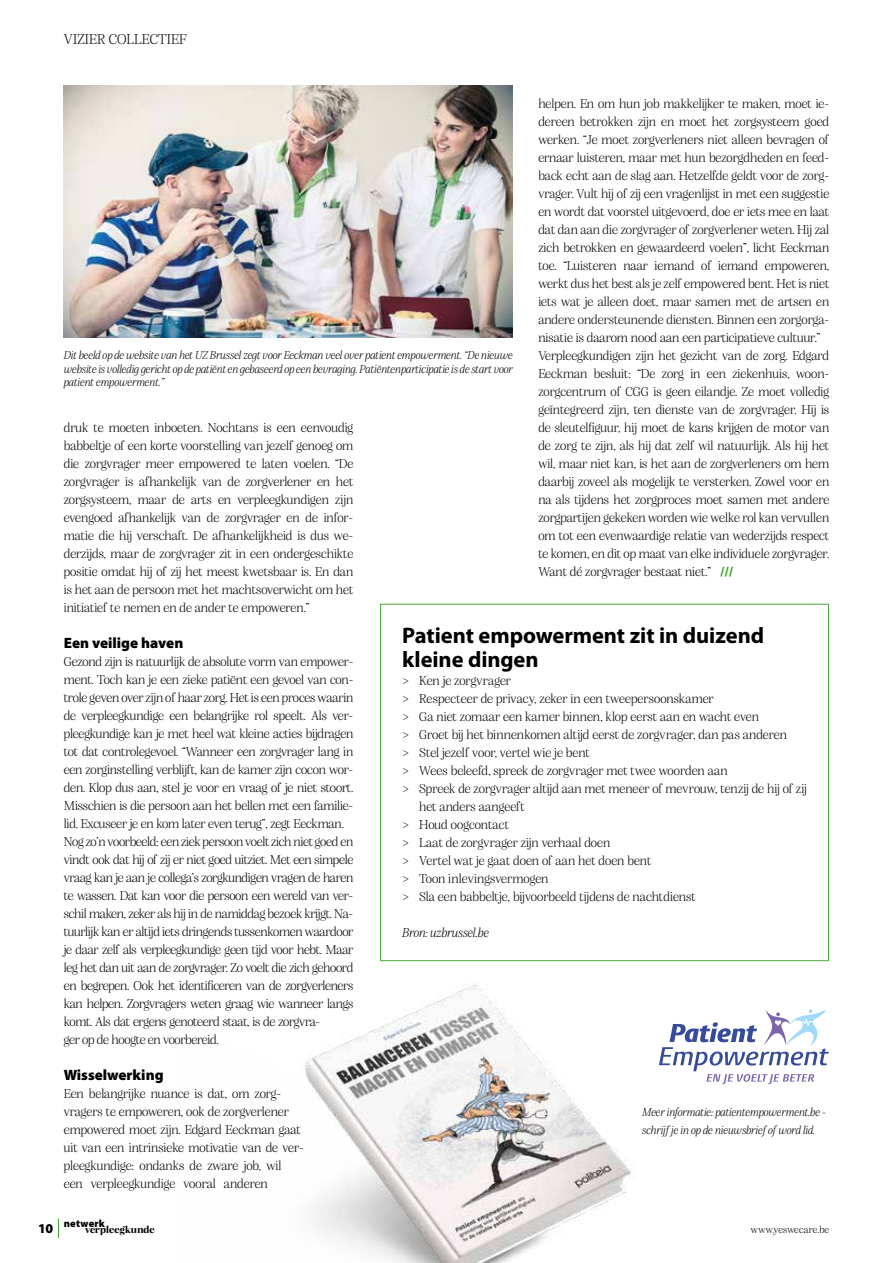
<style>
.page{position:relative;width:893px;height:1263px;background:#fff}
.page>*{position:absolute;margin:0;border:0;box-sizing:border-box;transform-origin:0 0}
.t1{font:700 22.5px/24px "Myriad Pro";letter-spacing:-.005em;color:#000}
.t2{font:900 15px "Myriad Pro";color:#000}
.t3{font:300 15px "Alga";letter-spacing:.015em;color:#000}
.t4{font:300 13.5px/18px "Alga";color:#000}
.t5{font:300 13.5px/18px "Alga";letter-spacing:-.02em;color:#000}
.t6{font:italic 300 13.5px "Alga";letter-spacing:-.005em;color:#000}
.t7{font:900 13.5px "Myriad Pro";color:#000}
.t8{font:italic 300 12px/13.5px "Alga";color:#000;text-align:justify}
.t9{font:300 10.5px "Alga";letter-spacing:.02em;color:#000}
.t10{font:700 10.5px "Alga";letter-spacing:.015em;color:#000}
.t11{font:900 10.5px "Myriad Pro";letter-spacing:.02em;color:#000}
.s1{font-family:"Myriad Pro";font-weight:900;color:#47a936}
</style>
<div class="page">
<svg style="left:58px;top:1219px;width:1px;height:19px"></svg>
<svg style="left:665px;top:1009px;width:164px;height:75px"></svg>
<img style="left:305px;top:961px;width:360px;height:302px">
<img style="left:64px;top:85px;width:449px;height:253px">
<div style="left:380px;top:604px;width:449px;height:357px;border:1px solid #47a936"></div>
<p class="t3" style="left:64px;top:30px;width:124px">VIZIER COLLECTIEF</p>
<p class="t4" style="left:538px;top:94px;width:292px">helpen. En om hun job makkelijker te maken, moet ie&shy;dereen betrokken zijn en moet het zorgsysteem goed werken. “Je moet zorgverleners niet alleen bevragen of ernaar luisteren, maar met hun bezorgdheden en feed&shy;back echt aan de slag aan. Hetzelfde geldt voor de zorg&shy;vrager. Vult hij of zij een vragenlijst in met een suggestie en wordt dat voorstel uitgevoerd, doe er iets mee en laat dat dan aan die zorgvrager of zorgverlener weten. Hij zal zich betrokken en gewaardeerd voelen”, licht Eeckman toe. “Luisteren naar iemand of iemand empoweren, werkt dus het best als je zelf empowered bent. Het is niet iets wat je alleen doet, maar samen met de artsen en andere ondersteunende diensten. Binnen een zorgorga&shy;nisatie is daarom nood aan een participatieve cultuur.” Verpleegkundigen zijn het gezicht van de zorg. Edgard Eeckman besluit: “De zorg in een ziekenhuis, woon&shy;zorgcentrum of CGG is geen eilandje. Ze moet volledig geïntegreerd zijn, ten dienste van de zorgvrager. Hij is de sleutelfiguur, hij moet de kans krijgen de motor van de zorg te zijn, als hij dat zelf wil natuurlijk. Als hij het wil, maar niet kan, is het aan de zorgverleners om hem daarbij zoveel als mogelijk te versterken. Zowel voor en na als tijdens het zorgproces moet samen met andere zorgpartijen gekeken worden wie welke rol kan vervullen om tot een evenwaardige relatie van wederzijds respect te komen, en dit op maat van elke individuele zorgvrager.<br>Want dé zorgvrager bestaat niet.” <span class="s1">///</span></p>
<p class="t8" style="left:64px;top:349px;width:451px">Dit beeld op de website van het UZ Brussel zegt voor Eeckman veel over patient empowerment. “De nieuwe website is volledig gericht op de patiënt en gebaseerd op een bevraging. Patiëntenparticipatie is de start voor patient empowerment.”</p>
<p class="t4" style="left:64px;top:418px;width:291px;text-align:justify">druk te moeten inboeten. Nochtans is een eenvoudig babbeltje of een korte voorstelling van jezelf genoeg om die zorgvrager meer empowered te laten voelen. “De zorgvrager is afhankelijk van de zorgverlener en het zorgsysteem, maar de arts en verpleegkundigen zijn evengoed afhankelijk van de zorgvrager en de infor&shy;matie die hij verschaft. De afhankelijkheid is dus we&shy;derzijds, maar de zorgvrager zit in een ondergeschikte positie omdat hij of zij het meest kwetsbaar is. En dan is het aan de persoon met het machtsoverwicht om het initiatief te nemen en de ander te empoweren.”</p>
<p class="t2" style="left:64px;top:634px;width:121px">Een veilige haven</p>
<p class="t5" style="left:64px;top:652px;width:291px">Gezond zijn is natuurlijk de absolute vorm van empower&shy;ment. Toch kan je een zieke patiënt een gevoel van con&shy;trole geven over zijn of haar zorg. Het is een proces waarin de verpleegkundige een belangrijke rol speelt. Als ver&shy;pleegkundige kan je met heel wat kleine acties bijdragen tot dat controlegevoel. “Wanneer een zorgvrager lang in een zorginstelling verblijft, kan de kamer zijn cocon wor&shy;den. Klop dus aan, stel je voor en vraag of je niet stoort.<br>Misschien is die persoon aan het bellen met een familie&shy;lid. Excuseer je en kom later even terug”, zegt Eeckman.<br>Nog zo’n voorbeeld: een ziek persoon voelt zich niet goed en vindt ook dat hij of zij er niet goed uitziet. Met een simpele vraag kan je aan je collega’s zorgkundigen vragen de haren te wassen. Dat kan voor die persoon een wereld van ver&shy;schil maken, zeker als hij in de namiddag bezoek krijgt. Na&shy;tuurlijk kan er altijd iets dringends tussenkomen waardoor je daar zelf als verpleegkundige geen tijd voor hebt. Maar leg het dan uit aan de zorgvrager. Zo voelt die zich gehoord en begrepen. Ook het identificeren van de zorgverleners kan helpen. Zorgvragers weten graag wie wanneer langs komt. Als dat ergens genoteerd staat, is de zorgvra-<br>ger op de hoogte en voorbereid.</p>
<p class="t2" style="left:64px;top:1066px;width:101px">Wisselwerking</p>
<p class="t4" style="left:64px;top:1084px;width:242px">Een belangrijke nuance is dat, om zorg&shy;vragers te empoweren, ook de zorgverlener empowered moet zijn. Edgard Eeckman gaat uit van een intrinsieke motivatie van de ver&shy;pleegkundige: ondanks de zware job, wil<br>een verpleegkundige vooral anderen</p>
<h1 class="t1" style="left:402px;top:622px;width:364px">Patient empowerment zit in duizend kleine dingen</h1>
<p class="t4" style="left:402px;top:671px;width:110px">&gt; Ken je zorgvrager</p>
<p class="t4" style="left:402px;top:689px;width:313px">&gt; Respecteer de privacy, zeker in een tweepersoonskamer</p>
<p class="t4" style="left:402px;top:707px;width:358px">&gt; Ga niet zomaar een kamer binnen, klop eerst aan en wacht even</p>
<p class="t4" style="left:402px;top:725px;width:386px">&gt; Groet bij het binnenkomen altijd eerst de zorgvrager, dan pas anderen</p>
<p class="t4" style="left:402px;top:743px;width:189px">&gt; Stel jezelf voor, vertel wie je bent</p>
<p class="t4" style="left:402px;top:761px;width:327px">&gt; Wees beleefd, spreek de zorgvrager met twee woorden aan</p>
<p class="t4" style="left:402px;top:779px;width:406px">&gt; Spreek de zorgvrager altijd aan met meneer of mevrouw, tenzij de hij of zij</p>
<p class="t4" style="left:419px;top:797px;width:107px">het anders aangeeft</p>
<p class="t4" style="left:402px;top:815px;width:108px">&gt; Houd oogcontact</p>
<p class="t4" style="left:402px;top:833px;width:210px">&gt; Laat de zorgvrager zijn verhaal doen</p>
<p class="t4" style="left:402px;top:851px;width:251px">&gt; Vertel wat je gaat doen of aan het doen bent</p>
<p class="t4" style="left:402px;top:869px;width:148px">&gt; Toon inlevingsvermogen</p>
<p class="t4" style="left:402px;top:887px;width:295px">&gt; Sla een babbeltje, bijvoorbeeld tijdens de nachtdienst</p>
<p class="t6" style="left:402px;top:925px;width:88px">Bron: uzbrussel.be</p>
<p class="t8" style="left:642px;top:1103px;width:185px;line-height:18px">Meer informatie: patientempowerment.be - schrijf je in op de nieuwsbrief of word lid.</p>
<p class="t7" style="left:38px;top:1221px;width:17px">10</p>
<p class="t11" style="left:64px;top:1217px;width:43px">netwerk</p>
<p class="t10" style="left:85px;top:1223px;width:71px">verpleegkunde</p>
<p class="t9" style="left:751px;top:1224px;width:80px">www.yeswecare.be</p>
</div>
